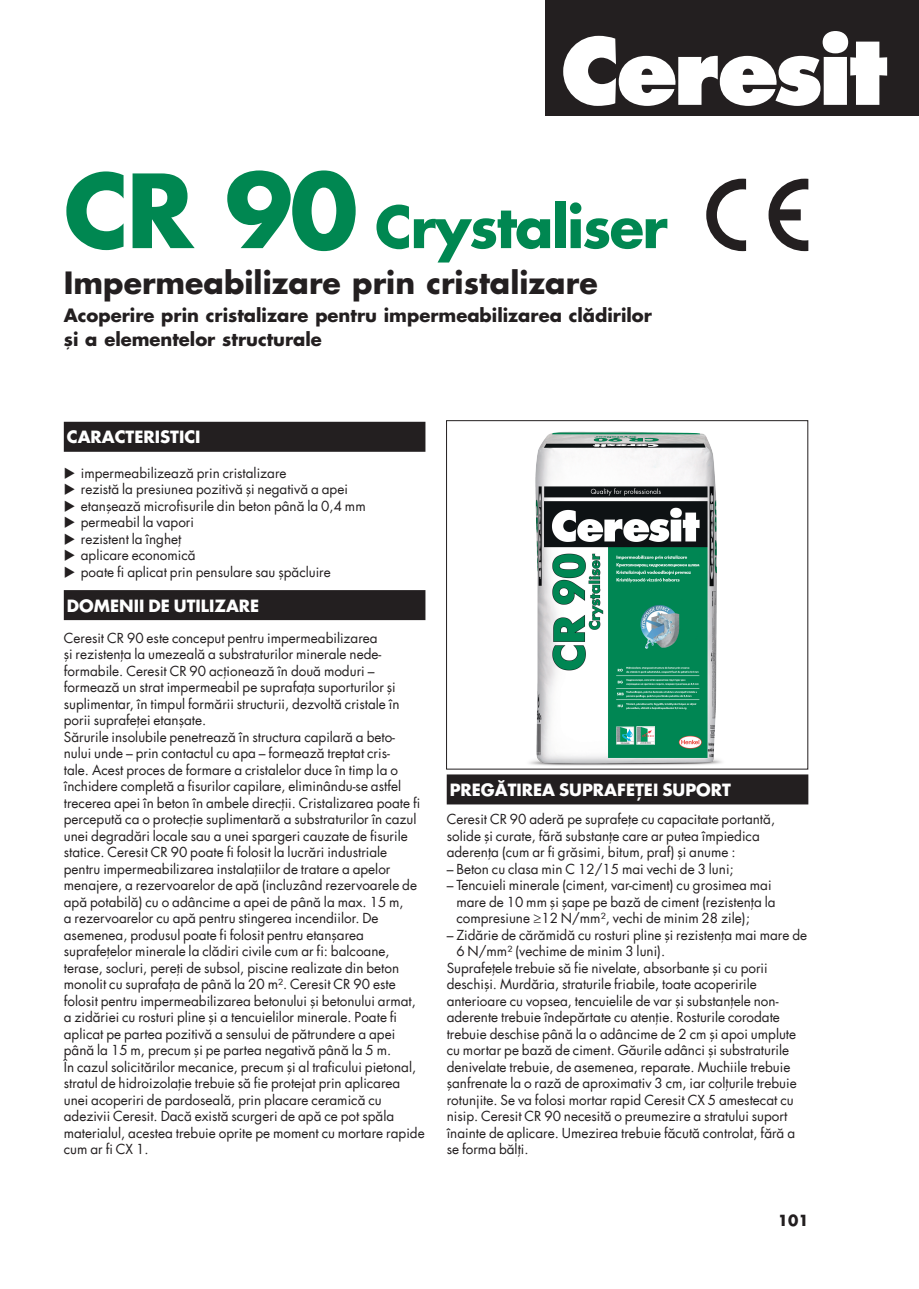
<style>
.page{position:relative;width:919px;height:1289px;background:#fff}
.page>*{position:absolute;margin:0;border:0;box-sizing:border-box;transform-origin:0 0}
.verde{font:700 56.25px "Futura Portos";letter-spacing:-.03em;color:#008751}
.subtitlu_20{font:700 30px "Futura Portos";color:#231f20}
.subtitlu_12{font:700 18px/24px "Futura Portos";color:#231f20}
.black{font:16.5px "Futura Std RO Bold";color:#fff}
.t1{font:15px "Futura Std RO Bold";color:#231f20}
.bodytext{font:13.5px/16.5px "Futura Std RO Book";color:#231f20}
.s1{font-size:99px}
</style>
<div class="page">
<div style="left:64px;top:422px;width:361px;height:30px;background:#231f20"></div>
<div style="left:64px;top:590px;width:361px;height:30px;background:#231f20"></div>
<div style="left:446px;top:774px;width:362px;height:30px;background:#231f20"></div>
<img style="left:529px;top:431px;width:193px;height:335px">
<div style="left:446px;top:420px;width:361px;height:349px;border:1px solid #231f20"></div>
<svg style="left:706px;top:179px;width:40px;height:72px"></svg>
<svg style="left:768px;top:179px;width:40px;height:72px"></svg>
<div style="left:546px;top:0;width:372px;height:116px;background:#231f20"></div>
<svg style="left:563px;top:31px;width:324px;height:75px"></svg>
<p class="verde" style="left:64px;top:188px;width:605px"><span class="s1">CR 90</span> Crystaliser</p>
<p class="subtitlu_20" style="left:64px;top:262px;width:535px">Impermeabilizare prin cristalizare</p>
<p class="subtitlu_12" style="left:64px;top:303px;width:589px">Acoperire prin cristalizare pentru impermeabilizarea clădirilor și a elementelor structurale</p>
<p class="black" style="left:67px;top:425px;width:135px">CARACTERISTICI</p>
<p class="bodytext" style="left:81px;top:464px;width:207px">impermeabilizează prin cristalizare</p>
<p class="bodytext" style="left:81px;top:481px;width:268px">rezistă la presiunea pozitivă și negativă a apei</p>
<p class="bodytext" style="left:81px;top:497px;width:286px">etanșează microfisurile din beton până la 0,4 mm</p>
<p class="bodytext" style="left:81px;top:514px;width:115px">permeabil la vapori</p>
<p class="bodytext" style="left:81px;top:530px;width:102px">rezistent la îngheţ</p>
<p class="bodytext" style="left:81px;top:547px;width:116px">aplicare economică</p>
<p class="bodytext" style="left:81px;top:563px;width:251px">poate fi aplicat prin pensulare sau șpăcluire</p>
<p class="black" style="left:67px;top:593px;width:194px">DOMENII DE UTILIZARE</p>
<p class="bodytext" style="left:64px;top:629px;width:337px">Ceresit CR 90 este conceput pentru impermeabilizarea<br>și rezistenţa la umezeală a substraturilor minerale nede&shy;formabile. Ceresit CR 90 acţionează în două moduri – formează un strat impermeabil pe suprafaţa suporturilor și suplimentar, în timpul formării structurii, dezvoltă cristale în porii suprafeţei etanșate.</p>
<p class="bodytext" style="left:64px;top:728px;width:358px">Sărurile insolubile penetrează în structura capilară a beto&shy;nului unde – prin contactul cu apa – formează treptat cris-<br>tale. Acest proces de formare a cristalelor duce în timp la o închidere completă a fisurilor capilare, eliminându-se astfel trecerea apei în beton în ambele direcţii. Cristalizarea poate fi percepută ca o protecţie suplimentară a substraturilor în cazul unei degradări locale sau a unei spargeri cauzate de fisurile statice. Ceresit CR 90 poate fi folosit la lucrări industriale pentru impermeabilizarea instalaţiilor de tratare a apelor menajere, a rezervoarelor de apă (incluzând rezervoarele de apă potabilă) cu o adâncime a apei de până la max. 15 m,<br>a rezervoarelor cu apă pentru stingerea incendiilor. De asemenea, produsul poate fi folosit pentru etanșarea suprafețelor minerale la clădiri civile cum ar fi: balcoane, terase, socluri, pereți de subsol, piscine realizate din beton monolit cu suprafața de până la 20 m². Ceresit CR 90 este folosit pentru impermeabilizarea betonului și betonului armat, a zidăriei cu rosturi pline și a tencuielilor minerale. Poate fi aplicat pe partea pozitivă a sensului de pătrundere a apei până la 15 m, precum și pe partea negativă până la 5 m.</p>
<p class="bodytext" style="left:64px;top:1058px;width:362px">În cazul solicitărilor mecanice, precum și al traficului pietonal, stratul de hidroizolaţie trebuie să fie protejat prin aplicarea unei acoperiri de pardoseală, prin placare ceramică cu adezivii Ceresit. Dacă există scurgeri de apă ce pot spăla materialul, acestea trebuie oprite pe moment cu mortare rapide cum ar fi CX 1.</p>
<p class="black" style="left:449px;top:778px;width:283px">PREGĂTIREA SUPRAFEȚEI SUPORT</p>
<p class="bodytext" style="left:446px;top:811px;width:330px">Ceresit CR 90 aderă pe suprafeţe cu capacitate portantă, solide și curate, fără substanţe care ar putea împiedica aderenţa (cum ar fi grăsimi, bitum, praf) și anume :</p>
<p class="bodytext" style="left:446px;top:860px;width:288px">– Beton cu clasa min C 12/15 mai vechi de 3 luni;</p>
<p class="bodytext" style="left:456px;top:877px;width:321px;text-indent:-10px">– Tencuieli minerale (ciment, var-ciment) cu grosimea mai mare de 10 mm și șape pe bază de ciment (rezistenţa la compresiune ≥12 N/mm², vechi de minim 28 zile);</p>
<p class="bodytext" style="left:456px;top:926px;width:352px;text-indent:-10px">– Zidărie de cărămidă cu rosturi pline și rezistenţa mai mare de<br>6 N/mm² (vechime de minim 3 luni).</p>
<p class="bodytext" style="left:446px;top:959px;width:351px">Suprafeţele trebuie să fie nivelate, absorbante și cu porii deschiși. Murdăria, straturile friabile, toate acoperirile anterioare cu vopsea, tencuielile de var și substanţele non&shy;aderente trebuie îndepărtate cu atenţie. Rosturile corodate trebuie deschise până la o adâncime de 2 cm și apoi umplute cu mortar pe bază de ciment. Găurile adânci și substraturile denivelate trebuie, de asemenea, reparate. Muchiile trebuie șanfrenate la o rază de aproximativ 3 cm, iar colţurile trebuie rotunjite. Se va folosi mortar rapid Ceresit CX 5 amestecat cu nisip. Ceresit CR 90 necesită o preumezire a stratului suport înainte de aplicare. Umezirea trebuie făcută controlat, fără a se forma bălţi.</p>
<p class="t1" style="left:777px;top:1209px;width:32px">101</p>
</div>
